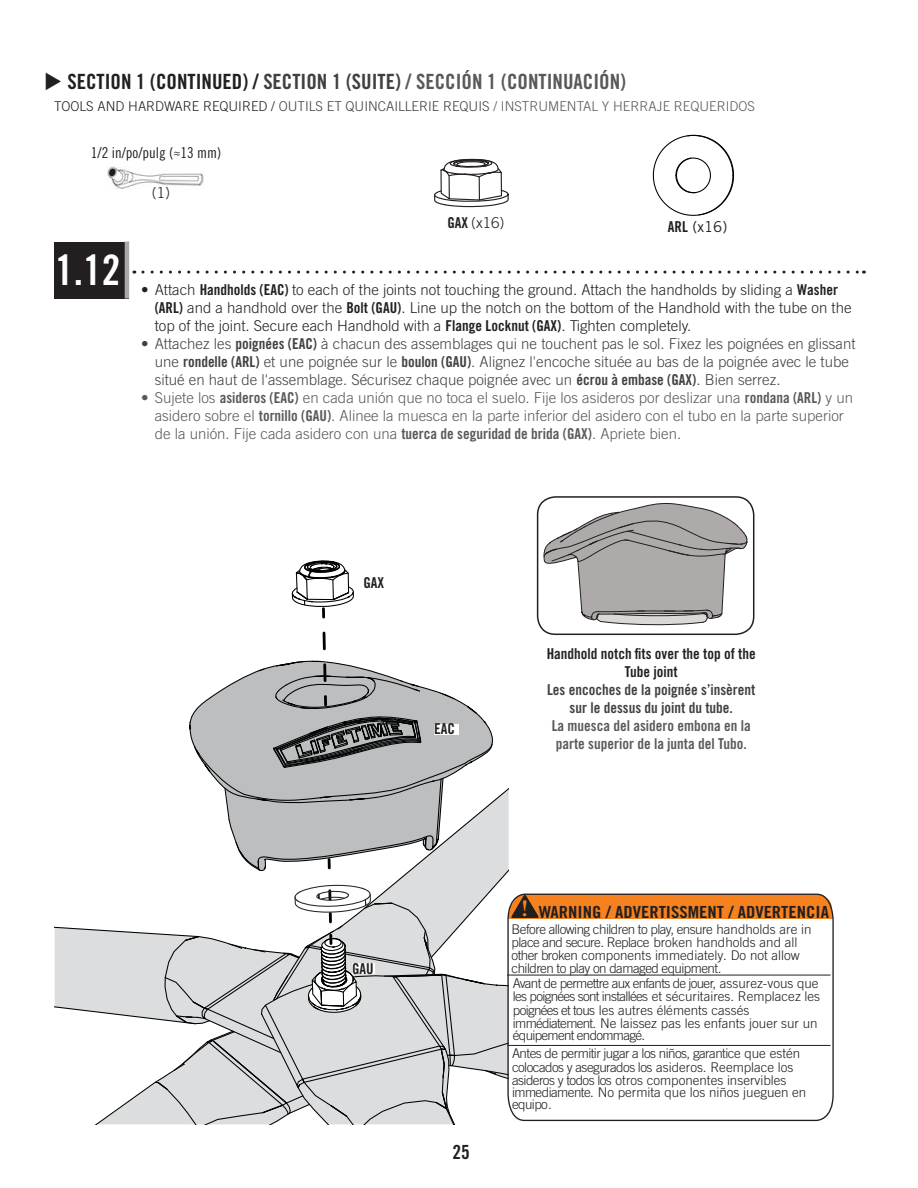
<style>
.page{position:relative;width:918px;height:1188px;background:#fff}
.page>*{position:absolute;margin:0;border:0;box-sizing:border-box;transform-origin:0 0}
.t1{font:42px "Trade Gothic LT Std Bd Cn 20";color:#fff}
.t2{font:700 23.25px "Adobe Caslon Pro";color:#f5821f}
.t3{font:21px "Trade Gothic LT Std Bd Cn 20";color:#58595b}
.t4{font:19.5px "Trade Gothic LT Std Bd Cn 20";color:#231f20}
.t5{font:16.65px "Trade Gothic LT Std Bd Cn 20";color:#231f20;scale:1.12 1}
.t6{font:300 15px/18px "Trade Gothic LT Std";color:#404041}
.t7{font:300 15px/18px "Trade Gothic LT Std";color:#231f20}
.t8{font:300 15px/18px "Trade Gothic LT Std";color:#58595b}
.t9{font:15px/18px "Trade Gothic LT Std Bd Cn 20";color:#58595b}
.t10{font:15px/18px "Trade Gothic LT Std Bd Cn 20";color:#404041;text-align:center}
.t11{font:15px/18px "Trade Gothic LT Std Bd Cn 20";color:#231f20;text-align:center}
.t12{font:15px "Trade Gothic LT Std Cn 18";color:#231f20}
.t13{font:15px "Trade Gothic LT Std";color:#231f20}
.t14{font:300 13.5px "Trade Gothic LT Std";color:#58595b}
.t15{font:300 13.35px/13.4px "Trade Gothic LT Std";color:#231f20}
.t16{font:300 13.35px/13px "Trade Gothic LT Std";letter-spacing:-.04em;color:#231f20}
.s1{color:#231f20}
.s2{color:#404041}
.s3{font-family:"Trade Gothic LT Std Bd Cn 20";font-weight:400}
.s4{font-family:"Trade Gothic LT Std Bd Cn 20"}
</style>
<div class="page">
<svg style="left:291px;top:560px;width:63px;height:57px"></svg>
<div style="left:54px;top:242px;width:75px;height:56px;background:#231f20"></div>
<hr style="left:125px;top:242px;width:4px;height:56px;background:#a7a9ac">
<svg style="left:143px;top:271px;width:721px;height:3px"></svg>
<svg style="left:544px;top:503px;width:204px;height:123px"></svg>
<div style="left:537px;top:496px;width:217px;height:139px;border:2px solid #231f20;border-radius:18px"></div>
<svg style="left:538px;top:893px;width:296px;height:229px"></svg>
<hr style="left:507px;top:975px;width:324px;height:1px;background:#231f20">
<hr style="left:507px;top:1045px;width:324px;height:1px;background:#231f20">
<svg style="left:55px;top:631px;width:483px;height:493px"></svg>
<img style="left:107px;top:167px;width:96px;height:21px">
<svg style="left:434px;top:158px;width:75px;height:50px"></svg>
<svg style="left:652px;top:134px;width:83px;height:82px"></svg>
<h3 class="t3" style="left:67px;top:74px;width:560px"><span class="s1">SECTION 1 (CONTINUED) /</span> <span class="s2">SECTION 1 (SUITE)</span> / SECCIÓN 1 (CONTINUACIÓN)</h3>
<p class="t14" style="left:54px;top:101px;width:703px"><span class="s1">TOOLS AND HARDWARE REQUIRED /</span> <span class="s2">OUTILS ET QUINCAILLERIE REQUIS</span> / INSTRUMENTAL Y HERRAJE REQUERIDOS</p>
<p class="t12" style="left:91px;top:147px;width:132px">1/2 in/po/pulg (≈13 mm)</p>
<h1 class="t1" style="left:55px;top:255px;width:67px">1.12</h1>
<p class="t7" style="left:152px;top:186px;width:20px">(1)</p>
<p class="t7" style="left:447px;top:216px;width:59px"><span class="s3">GAX</span> (x16)</p>
<p class="t13" style="left:668px;top:222px;width:61px"><span class="s4">ARL</span> (x16)</p>
<p class="t7" style="left:155px;top:283px;width:698px;text-indent:-14px">• Attach <span class="s3">Handholds (EAC)</span> to each of the joints not touching the ground. Attach the handholds by sliding a <span class="s3">Washer (ARL)</span> and a handhold over the <span class="s3">Bolt (GAU)</span>. Line up the notch on the bottom of the Handhold with the tube on the top of the joint. Secure each Handhold with a <span class="s3">Flange Locknut (GAX)</span>. Tighten completely.</p>
<p class="t6" style="left:155px;top:337px;width:702px;text-indent:-13px">• Attachez les <span class="s3">poignées (EAC)</span> à chacun des assemblages qui ne touchent pas le sol. Fixez les poignées en glissant une <span class="s3">rondelle (ARL)</span> et une poignée sur le <span class="s3">boulon (GAU)</span>. Alignez l'encoche située au bas de la poignée avec le tube situé en haut de l'assemblage. Sécurisez chaque poignée avec un <span class="s3">écrou à embase (GAX)</span>. Bien serrez.</p>
<p class="t8" style="left:155px;top:391px;width:700px;text-indent:-13px">• Sujete los <span class="s3">asideros (EAC)</span> en cada unión que no toca el suelo. Fije los asideros por deslizar una <span class="s3">rondana (ARL)</span> y un asidero sobre el <span class="s3">tornillo (GAU)</span>. Alinee la muesca en la parte inferior del asidero con el tubo en la parte superior de la unión. Fije cada asidero con una <span class="s3">tuerca de seguridad de brida (GAX)</span>. Apriete bien.</p>
<p class="t11" style="left:363px;top:575px;width:22px">GAX</p>
<p class="t11" style="left:434px;top:722px;width:22px">EAC</p>
<p class="t11" style="left:547px;top:647px;width:211px">Handhold notch fits over the top of the<br>Tube joint</p>
<p class="t10" style="left:547px;top:683px;width:210px">Les encoches de la poignée s’insèrent sur le dessus du joint du tube.</p>
<p class="t9" style="left:552px;top:719px;width:201px">La muesca del asidero embona en la parte superior de la junta del Tubo.</p>
<p class="t11" style="left:352px;top:962px;width:23px">GAU</p>
<h3 class="t4" style="left:453px;top:1146px;width:19px">25</h3>
<h2 class="t2" style="left:522px;top:894px;width:8px">!</h2>
<p class="t5" style="left:539px;top:906px;width:261px">WARNING / ADVERTISSMENT / ADVERTENCIA</p>
<p class="t16" style="left:512px;top:924px;width:301px">Before allowing children to play, ensure handholds are in place and secure. Replace broken handholds and all other broken components immediately. Do not allow children to play on damaged equipment.</p>
<p class="t15" style="left:513px;top:978px;width:309px">Avant de permettre aux enfants de jouer, assurez-vous que les poignées sont installées et sécuritaires. Remplacez les poignées et tous les autres éléments cassés immédiatement. Ne laissez pas les enfants jouer sur un</p>
<p class="t16" style="left:512px;top:1028px;width:290px;line-height:18.3px">équipement endommagé.<br>Antes de permitir jugar a los niños, garantice que estén</p>
<p class="t15" style="left:512px;top:1062px;width:283px">colocados y asegurados los asideros. Reemplace los asideros y todos los otros componentes inservibles</p>
<p class="t15" style="left:512px;top:1088px;width:296px;line-height:12px">immediamente. No permita que los niños jueguen en equipo.</p>
</div>
